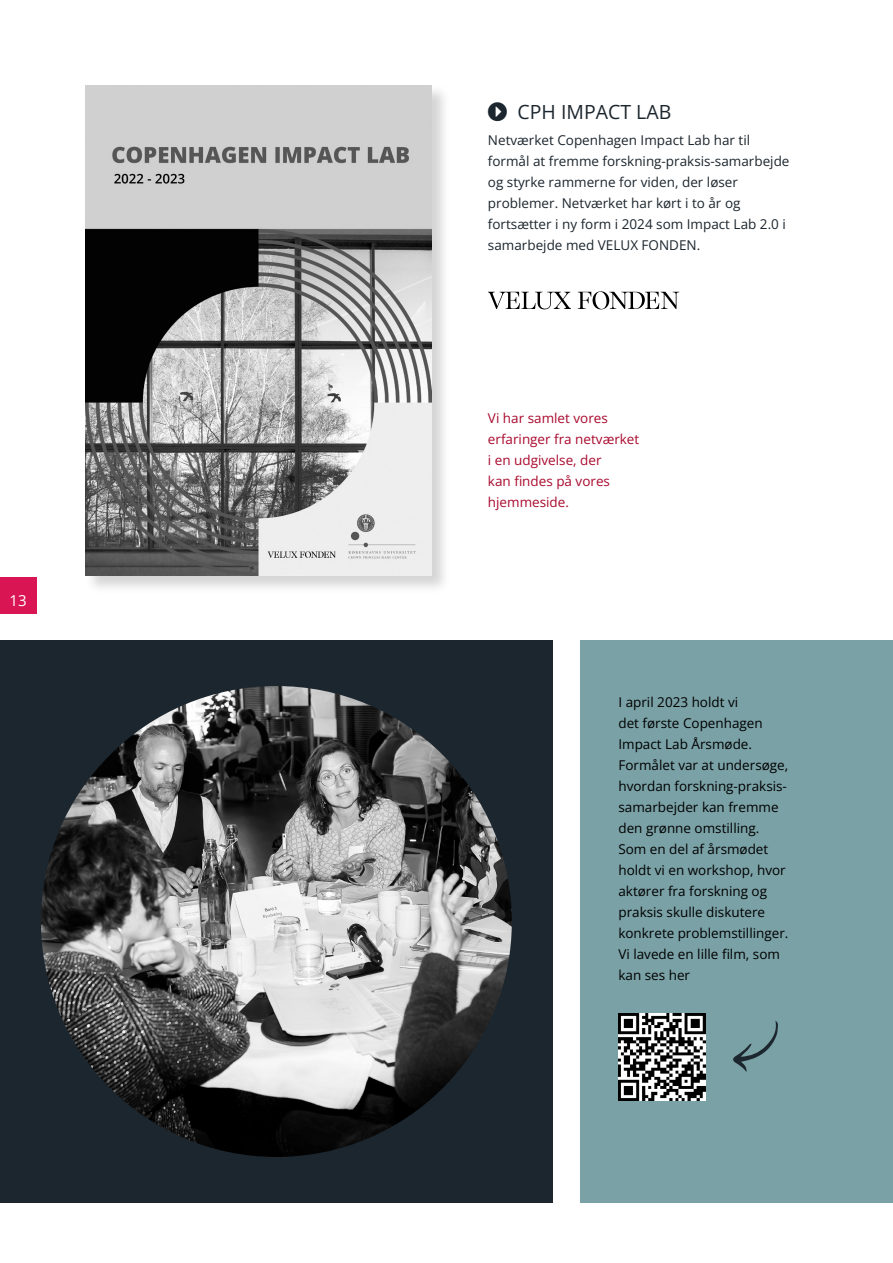
<style>
.page{position:relative;width:893px;height:1263px;background:#fff}
.page>*{position:absolute;margin:0;border:0;box-sizing:border-box;transform-origin:0 0}
.t1{font:19.5px "Open Sans";color:#1c262e}
.t2{font:15px "Open Sans";color:#fff}
.t3{font:13.5px/21px "Open Sans";color:#000}
.t4{font:13.5px/21px "Open Sans";color:#1c262e}
.t5{font:13.5px/21px "Open Sans";color:#a90a2e}
</style>
<div class="page">
<div style="left:0;top:640px;width:553px;height:563px;background:#1c262e"></div>
<img style="left:41px;top:686px;width:471px;height:471px;border-radius:235px">
<div style="left:580px;top:640px;width:313px;height:563px;background:#7aa1a6"></div>
<div style="left:84px;top:84px;width:366px;height:511px;background:#878787;opacity:.35"></div>
<img style="left:85px;top:85px;width:347px;height:491px">
<img style="left:618px;top:1014px;width:87px;height:86px">
<svg style="left:733px;top:1020px;width:45px;height:52px"></svg>
<svg style="left:488px;top:292px;width:83px;height:17px"></svg>
<svg style="left:578px;top:291px;width:101px;height:18px"></svg>
<div style="left:0;top:578px;width:36px;height:36px;background:#d91653"></div>
<p class="t2" style="left:-2px;top:590px;width:30px">313</p>
<h1 class="t1" style="left:488px;top:99px;width:185px">▼●▼ CPH IMPACT LAB</h1>
<p class="t4" style="left:488px;top:129px;width:303px">Netværket Copenhagen Impact Lab har til formål at fremme forskning-praksis-samarbejde og styrke rammerne for viden, der løser problemer. Netværket har kørt i to år og fortsætter i ny form i 2024 som Impact Lab 2.0 i samarbejde med VELUX FONDEN.</p>
<p class="t5" style="left:488px;top:407px;width:153px">Vi har samlet vores erfaringer fra netværket i en udgivelse, der<br>kan findes på vores hjemmeside.</p>
<p class="t3" style="left:618px;top:691px;width:172px">I april 2023 holdt vi<br>det første Copenhagen<br>Impact Lab Årsmøde.<br>Formålet var at undersøge, hvordan forskning-praksis&shy;samarbejder kan fremme den grønne omstilling.<br>Som en del af årsmødet holdt vi en workshop, hvor aktører fra forskning og praksis skulle diskutere konkrete problemstillinger.<br>Vi lavede en lille film, som kan ses her</p>
</div>
